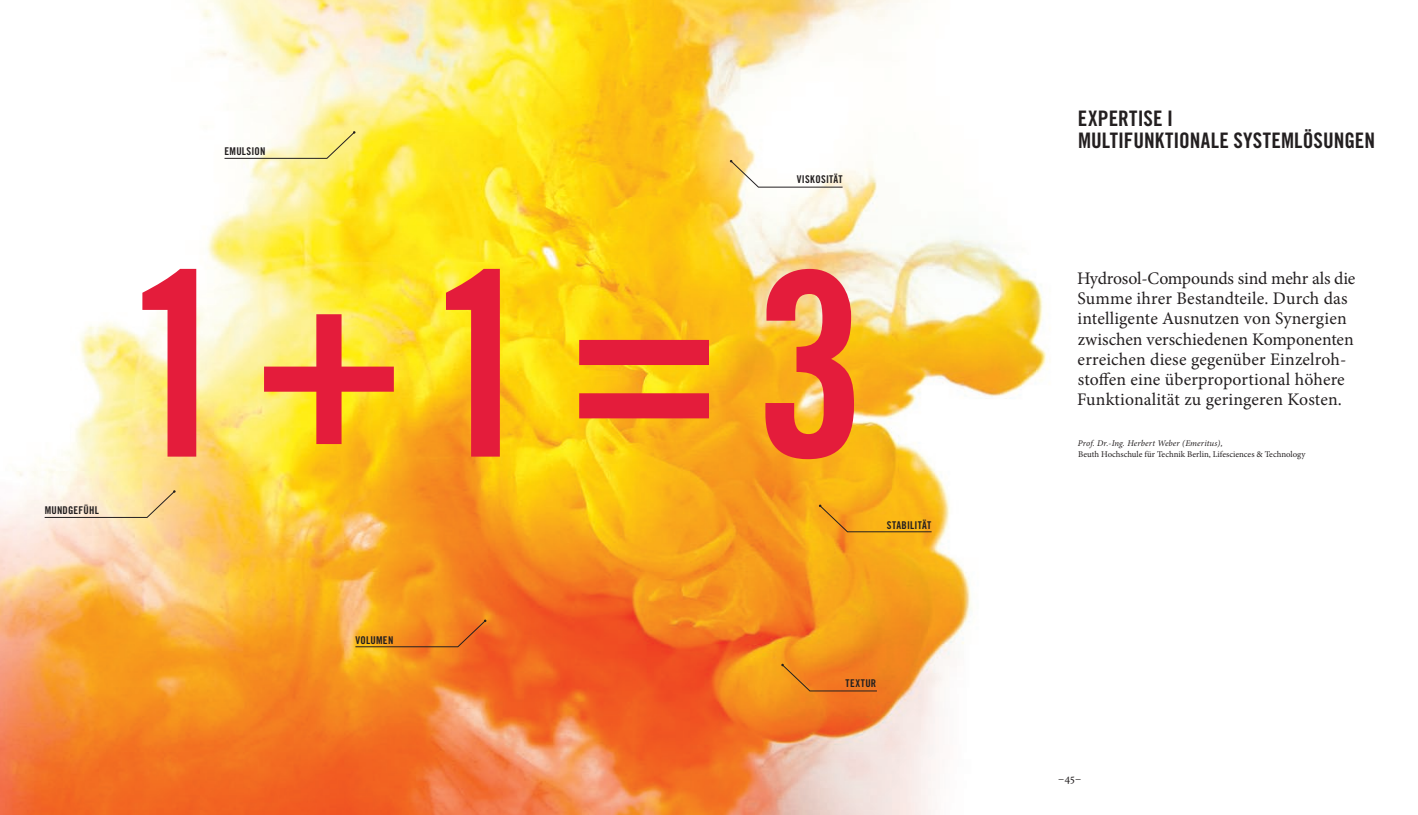
<style>
.page{position:relative;width:1418px;height:815px;background:#fff}
.page>*{position:absolute;margin:0;border:0;box-sizing:border-box;transform-origin:0 0}
.t1{font:256.5px "Trade Gothic Bold Cond Twenty";color:#e41c3b}
.t2{font:21.38px/21.5px "Trade Gothic Bold Cond Twenty";letter-spacing:.005em;color:#231f20}
.t3{font:17.62px/20.1px "Minion Pro";letter-spacing:.005em;color:#231f20}
.t4{font:11.88px "Minion Pro";color:#231f20}
.t5{font:10.75px "Trade Gothic Bold Cond Twenty";letter-spacing:.025em;color:#231f20}
.t6{font:8.75px "Minion Pro";letter-spacing:-.005em;color:#231f20}
.t7{font:italic 8.75px "Minion Pro";letter-spacing:.015em;color:#231f20}
</style>
<div class="page">
<img style="left:0;top:0;width:1050px;height:815px">
<svg style="left:355px;top:620px;width:131px;height:27px;background:#ee891f"></svg>
<svg style="left:44px;top:490px;width:132px;height:28px;background:#f4dfb7"></svg>
<svg style="left:224px;top:131px;width:131px;height:28px"></svg>
<svg style="left:730px;top:160px;width:113px;height:28px"></svg>
<svg style="left:781px;top:664px;width:96px;height:28px;background:#ea7d1f"></svg>
<svg style="left:819px;top:505px;width:113px;height:27px;background:#f2a818"></svg>
<p class="t5" style="left:45px;top:504px;width:56px">MUNDGEFÜHL</p>
<p class="t5" style="left:224px;top:144px;width:43px">EMULSION</p>
<p class="t5" style="left:796px;top:173px;width:47px">VISKOSITÄT</p>
<h1 class="t1" style="left:122px;top:209px;width:747px">1 + 1 = 3</h1>
<p class="t5" style="left:886px;top:518px;width:46px">STABILITÄT</p>
<p class="t5" style="left:355px;top:633px;width:39px">VOLUMEN</p>
<p class="t5" style="left:845px;top:676px;width:32px">TEXTUR</p>
<p class="t2" style="left:1077px;top:107px;width:299px">EXPERTISE I<br>MULTIFUNKTIONALE SYSTEMLÖSUNGEN</p>
<p class="t3" style="left:1077px;top:269px;width:280px">Hydrosol-Compounds sind mehr als die Summe ihrer Bestandteile. Durch das intelligente Ausnutzen von Synergien zwischen verschiedenen Komponenten erreichen diese gegenüber Einzelroh&shy;stoffen eine überproportional höhere Funktionalität zu geringeren Kosten.</p>
<p class="t7" style="left:1077px;top:437px;width:146px">Prof. Dr.-Ing. Herbert Weber (Emeritus),</p>
<p class="t6" style="left:1078px;top:448px;width:229px">Beuth Hochschule für Technik Berlin, Lifesciences &amp; Technology</p>
<p class="t4" style="left:1058px;top:770px;width:25px">–45–</p>
</div>
